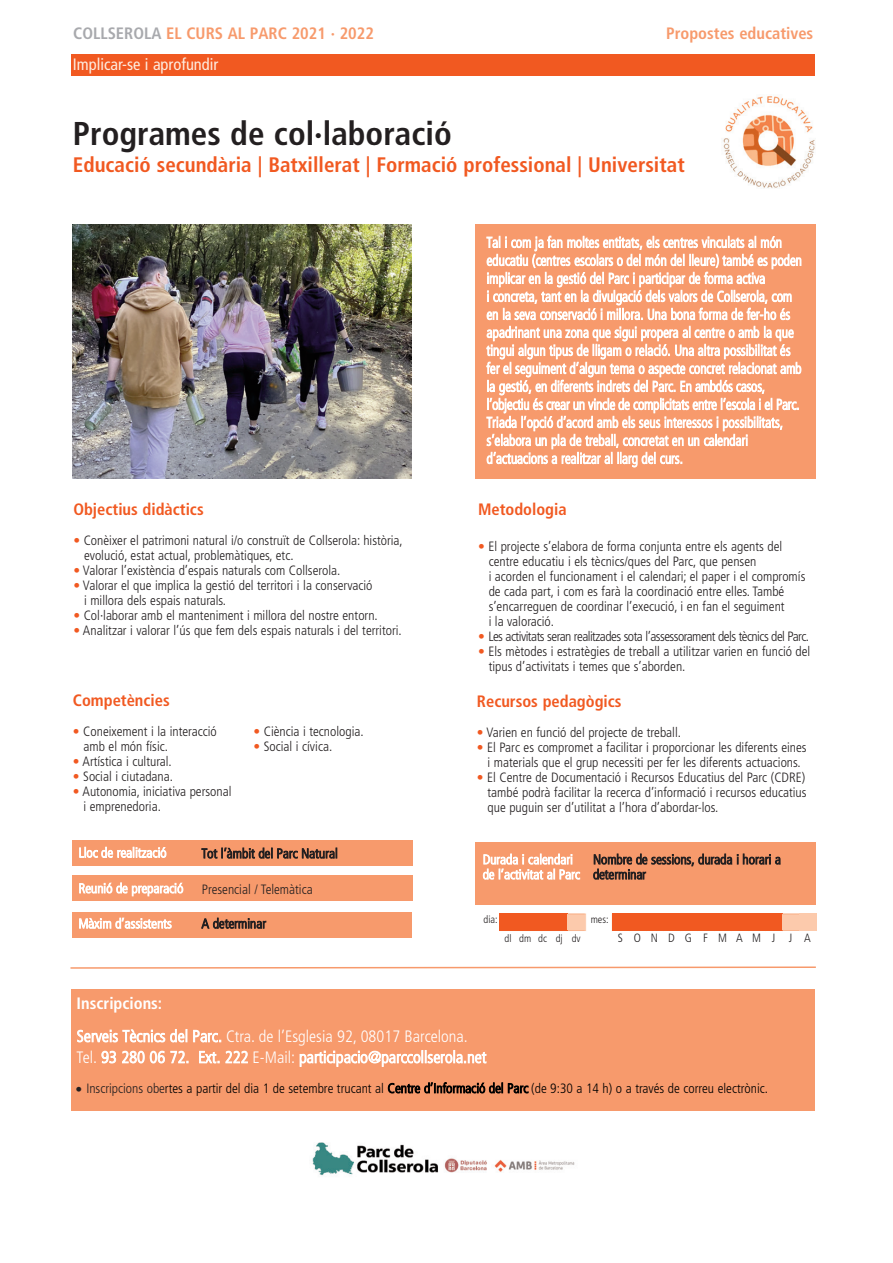
<style>
.page{position:relative;width:893px;height:1263px;background:#fff}
.page>*{position:absolute;margin:0;border:0;box-sizing:border-box;transform-origin:0 0}
.t1{font:700 condensed 33px "Frutiger 67";color:#231f20}
.t2{font:700 condensed 21px "Frutiger 67";color:#f15921}
.t3{font:300 condensed 16.5px/20.9px "Frutiger 47";color:#fff}
.t4{font:700 condensed 16.5px "Frutiger 67";color:#f15921}
.t5{font:700 condensed 16.5px "Frutiger 67";color:#f79a6c}
.t6{font:condensed 16.5px "Frutiger 57";color:#feecdf}
.t7{font:700 condensed 16.5px "Frutiger 67";color:#fff}
.t8{font:300 condensed 15px/18px "Frutiger 47";color:#fff;scale:.9 1}
.t9{font:300 condensed 13.5px/15px "Frutiger 47";color:#231f20}
.t10{font:300 condensed 13.5px "Frutiger 47";color:#000}
.t11{font:300 condensed 13.5px/15px "Frutiger 47";color:#fff}
.t12{font:300 condensed 13.5px "Frutiger 47";letter-spacing:-.04em;color:#231f20}
.t13{font:300 condensed 12px "Frutiger 47";letter-spacing:.845em;color:#231f20}
.t14{font:300 condensed 10.5px "Frutiger 47";color:#231f20}
.s1{color:#a8a9ad}
.s2{color:#f15921}
.s3{color:#231f20}
</style>
<div class="page">
<div style="left:475px;top:224px;width:341px;height:255px;background:#f79a6c"></div>
<img style="left:72px;top:224px;width:340px;height:255px">
<svg style="left:70px;top:966px;width:746px;height:3px"></svg>
<div style="left:72px;top:876px;width:341px;height:25px;background:#f79a6c"></div>
<div style="left:72px;top:913px;width:340px;height:25px;background:#f79a6c"></div>
<div style="left:72px;top:840px;width:340px;height:26px;background:#f79a6c"></div>
<div style="left:612px;top:914px;width:17px;height:17px;background:#f15921"></div>
<div style="left:629px;top:914px;width:17px;height:17px;background:#f15921"></div>
<div style="left:646px;top:914px;width:17px;height:17px;background:#f15921"></div>
<div style="left:663px;top:914px;width:17px;height:17px;background:#f15921"></div>
<div style="left:680px;top:914px;width:17px;height:17px;background:#f15921"></div>
<div style="left:697px;top:914px;width:17px;height:17px;background:#f15921"></div>
<div style="left:714px;top:914px;width:17px;height:17px;background:#f15921"></div>
<div style="left:731px;top:914px;width:17px;height:17px;background:#f15921"></div>
<div style="left:748px;top:914px;width:17px;height:17px;background:#f15921"></div>
<div style="left:765px;top:914px;width:17px;height:17px;background:#f15921"></div>
<div style="left:782px;top:914px;width:17px;height:16px;background:#fccaac"></div>
<svg style="left:782px;top:930px;width:17px;height:1px"></svg>
<svg style="left:782px;top:914px;width:17px;height:1px"></svg>
<div style="left:799px;top:914px;width:17px;height:17px;background:#fccaac"></div>
<div style="left:500px;top:914px;width:86px;height:17px;border:1px solid #fccaac"></div>
<div style="left:500px;top:914px;width:17px;height:17px;background:#f15921"></div>
<div style="left:517px;top:914px;width:17px;height:17px;background:#f15921"></div>
<div style="left:533px;top:914px;width:18px;height:17px;background:#f15921"></div>
<div style="left:551px;top:914px;width:17px;height:17px;background:#f15921"></div>
<div style="left:568px;top:914px;width:17px;height:16px;background:#fccaac"></div>
<svg style="left:568px;top:930px;width:17px;height:1px"></svg>
<svg style="left:568px;top:914px;width:17px;height:1px"></svg>
<div style="left:71px;top:989px;width:743px;height:121px;background:#f79a6c"></div>
<div style="left:72px;top:54px;width:743px;height:21px;background:#f15921"></div>
<img style="left:312px;top:1142px;width:263px;height:34px">
<img style="left:723px;top:96px;width:92px;height:92px">
<div style="left:475px;top:842px;width:341px;height:63px;background:#f79a6c"></div>
<p class="t5" style="left:73px;top:23px;width:302px"><span class="s1">COLLSEROLA</span> EL CURS AL PARC 2021 · 2022</p>
<p class="t5" style="left:666px;top:24px;width:149px">Propostes educatives</p>
<p class="t6" style="left:73px;top:54px;width:147px">Implicar-se i aprofundir</p>
<h1 class="t1" style="left:73px;top:114px;width:380px">Programes de col·laboració</h1>
<h2 class="t2" style="left:73px;top:152px;width:613px">Educació secundària | Batxillerat | Formació professional | Universitat</h2>
<p class="t4" style="left:73px;top:499px;width:132px">Objectius didàctics</p>
<p class="t9" style="left:84px;top:533px;width:320px;text-indent:-11px"><span class="s2">•</span> Conèixer el patrimoni natural i/o construït de Collserola: història, evolució, estat actual, problemàtiques, etc.</p>
<p class="t9" style="left:73px;top:563px;width:269px"><span class="s2">•</span> Valorar l’existència d’espais naturals com Collserola.</p>
<p class="t9" style="left:84px;top:578px;width:290px;text-indent:-11px"><span class="s2">•</span> Valorar el que implica la gestió del territori i la conservació i millora dels espais naturals.</p>
<p class="t9" style="left:73px;top:608px;width:306px"><span class="s2">•</span> Col·laborar amb el manteniment i millora del nostre entorn.</p>
<p class="t9" style="left:73px;top:623px;width:330px"><span class="s2">•</span> Analitzar i valorar l’ús que fem dels espais naturals i del territori.</p>
<p class="t4" style="left:73px;top:690px;width:98px">Competències</p>
<p class="t9" style="left:84px;top:724px;width:135px;text-indent:-11px"><span class="s2">•</span> Coneixement i la interacció amb el món físic.</p>
<p class="t9" style="left:73px;top:754px;width:100px"><span class="s2">•</span> Artística i cultural.</p>
<p class="t9" style="left:73px;top:769px;width:102px"><span class="s2">•</span> Social i ciutadana.</p>
<p class="t9" style="left:84px;top:784px;width:149px;text-indent:-11px"><span class="s2">•</span> Autonomia, iniciativa personal i emprenedoria.</p>
<p class="t9" style="left:254px;top:724px;width:112px"><span class="s2">•</span> Ciència i tecnologia.</p>
<p class="t9" style="left:254px;top:739px;width:80px"><span class="s2">•</span> Social i cívica.</p>
<p class="t11" style="left:79px;top:845px;width:89px">Lloc de realització</p>
<p class="t9" style="left:202px;top:846px;width:138px">Tot l’àmbit del Parc Natural</p>
<p class="t11" style="left:79px;top:881px;width:106px">Reunió de preparació</p>
<p class="t11" style="left:79px;top:916px;width:95px">Màxim d’assistents</p>
<p class="t9" style="left:202px;top:881px;width:112px">Presencial / Telemàtica</p>
<p class="t9" style="left:202px;top:916px;width:66px">A determinar</p>
<p class="t8" style="left:487px;top:234px;width:352px">Tal i com ja fan moltes entitats, els centres vinculats al món educatiu (centres escolars o del món del lleure) també es poden implicar en la gestió del Parc i participar de forma activa<br>i concreta, tant en la divulgació dels valors de Collserola, com en la seva conservació i millora. Una bona forma de fer-ho és apadrinant una zona que sigui propera al centre o amb la que tingui algun tipus de lligam o relació. Una altra possibilitat és fer el seguiment d’algun tema o aspecte concret relacionat amb la gestió, en diferents indrets del Parc. En ambdós casos, l’objectiu és crear un vincle de complicitats entre l’escola i el Parc.<br>Triada l’opció d’acord amb els seus interessos i possibilitats, s’elabora un pla de treball, concretat en un calendari d’actuacions a realitzar al llarg del curs.</p>
<p class="t4" style="left:478px;top:500px;width:90px">Metodologia</p>
<p class="t9" style="left:489px;top:539px;width:318px;text-indent:-11px"><span class="s2">•</span> El projecte s’elabora de forma conjunta entre els agents del centre educatiu i els tècnics/ques del Parc, que pensen<br>i acorden el funcionament i el calendari; el paper i el compromís de cada part, i com es farà la coordinació entre elles. També s’encarreguen de coordinar l’execució, i en fan el seguiment<br>i la valoració.</p>
<p class="t12" style="left:478px;top:629px;width:333px"><span class="s2">•</span> Les activitats seran realitzades sota l’assessorament dels tècnics del Parc.</p>
<p class="t9" style="left:489px;top:644px;width:323px;text-indent:-11px"><span class="s2">•</span> Els mètodes i estratègies de treball a utilitzar varien en funció del tipus d’activitats i temes que s’aborden.</p>
<p class="t4" style="left:477px;top:691px;width:146px">Recursos pedagògics</p>
<p class="t9" style="left:477px;top:724px;width:206px"><span class="s2">•</span> Varien en funció del projecte de treball.</p>
<p class="t9" style="left:477px;top:739px;width:331px;text-align:center"><span class="s2">•</span> El Parc es compromet a facilitar i proporcionar les diferents eines i materials que el grup necessiti per fer les diferents actuacions.</p>
<p class="t9" style="left:488px;top:769px;width:320px;text-align:justify;text-indent:-11px"><span class="s2">•</span> El Centre de Documentació i Recursos Educatius del Parc (CDRE) també podrà facilitar la recerca d’informació i recursos educatius que puguin ser d’utilitat a l’hora d’abordar-los.</p>
<p class="t11" style="left:483px;top:852px;width:99px">Durada i calendari de l’activitat al Parc</p>
<p class="t9" style="left:593px;top:852px;width:189px">Nombre de sessions, durada i horari a determinar</p>
<p class="t14" style="left:483px;top:913px;width:16px">dia:</p>
<p class="t14" style="left:591px;top:913px;width:19px">mes:</p>
<p class="t14" style="left:505px;top:933px;width:78px">dl dm dc dj dv</p>
<p class="t13" style="left:618px;top:931px;width:194px">SONDGFMAMJ J A</p>
<p class="t7" style="left:77px;top:993px;width:87px">Inscripcions:</p>
<p class="t3" style="left:77px;top:1026px;width:411px">Serveis Tècnics del Parc. Ctra. de l’Esglesia 92, 08017 Barcelona.<br>Tel. 93 280 06 72. Ext. 222 E-Mail: participacio@parccollserola.net</p>
<p class="t10" style="left:86px;top:1080px;width:683px"><span class="s3">Inscripcions obe</span>rtes a partir del dia 1 de setembre trucant al Centre d’Informació del Parc (de 9:30 a 14 h) o a través de correu electrònic.</p>
</div>
